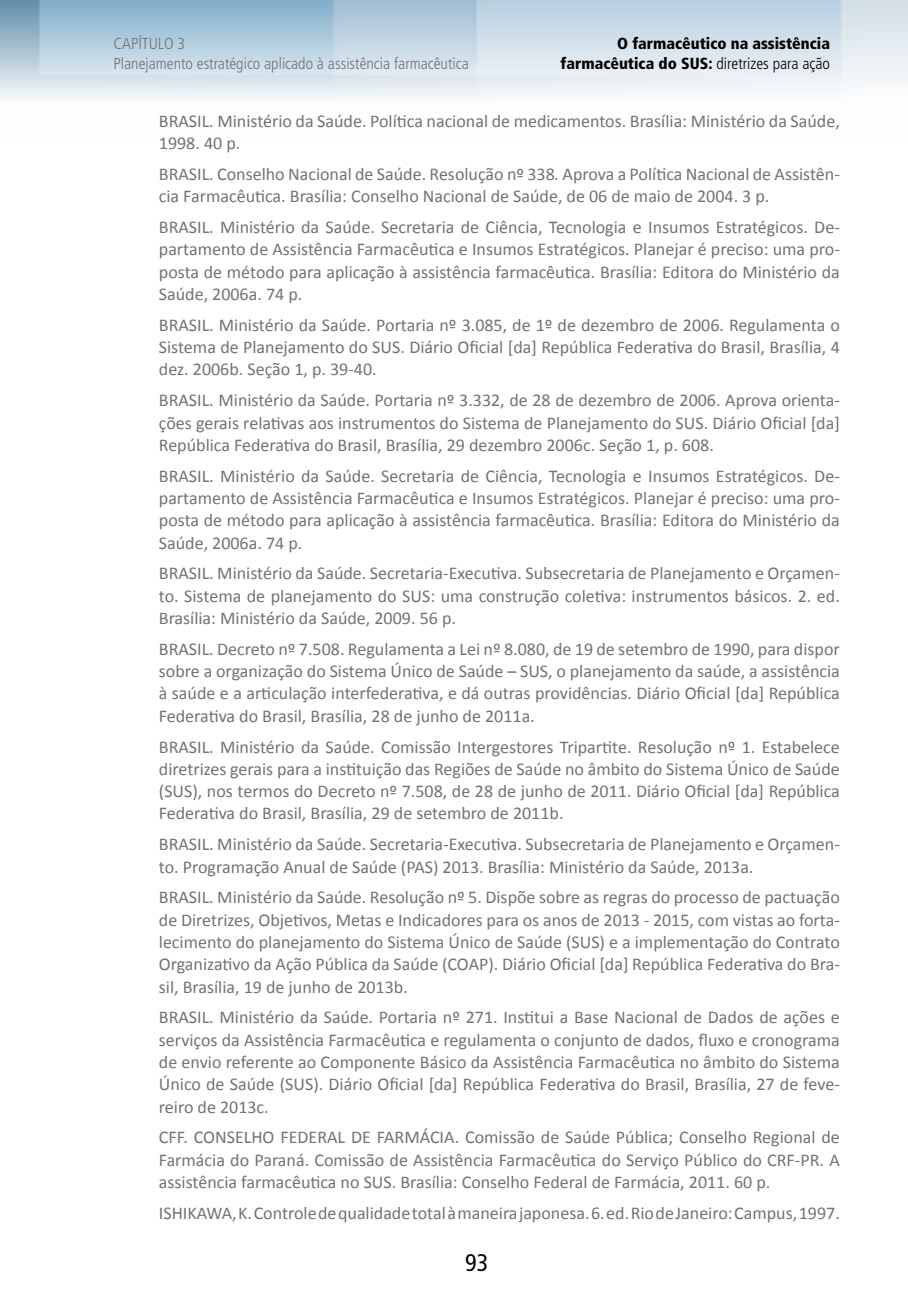
<style>
.page{position:relative;width:908px;height:1304px;background:#fff}
.page>*{position:absolute;margin:0;border:0;box-sizing:border-box;transform-origin:0 0}
.t1{font:condensed 24px "Frutiger";color:#000}
.t2{font:18px/22.4px "Calibri";color:#727277;text-align:justify}
.t3{font:300 condensed 16px/19.2px "Frutiger";color:#727277}
.t4{font:900 condensed 16px/19.2px "Frutiger";color:#000;text-align:right}
.s1{font-weight:300}
.s2{font-style:italic}
</style>
<div class="page">
<img style="left:0;top:0;width:907px;height:99px">
<p class="t3" style="left:113px;top:35px;width:356px">CAPÍTULO 3<br>Planejamento estratégico aplicado à assistência farmacêutica</p>
<p class="t4" style="left:560px;top:34px;width:271px">O farmacêutico na assistência farmacêutica do SUS: <span class="s1">diretrizes para ação</span></p>
<p class="t2" style="left:159px;top:109px;width:682px">BRASIL. Ministério da Saúde. Política nacional de medicamentos. Brasília: Ministério da Saúde,<br>1998. 40 p.</p>
<p class="t2" style="left:159px;top:162px;width:682px">BRASIL. Conselho Nacional de Saúde. Resolução nº 338<span class="s2">.</span> Aprova a Política Nacional de Assistên&shy;cia Farmacêutica. Brasília: Conselho Nacional de Saúde, de 06 de maio de 2004. 3 p.</p>
<p class="t2" style="left:159px;top:215px;width:682px">BRASIL. Ministério da Saúde. Secretaria de Ciência, Tecnologia e Insumos Estratégicos. De&shy;partamento de Assistência Farmacêutica e Insumos Estratégicos. Planejar é preciso: uma pro&shy;posta de método para aplicação à assistência farmacêutica. Brasília: Editora do Ministério da Saúde, 2006a. 74 p.</p>
<p class="t2" style="left:159px;top:313px;width:682px">BRASIL. Ministério da Saúde. Portaria nº 3.085, de 1º de dezembro de 2006. Regulamenta o Sistema de Planejamento do SUS. Diário Oficial [da] República Federativa do Brasil, Brasília, 4 dez. 2006b. Seção 1, p. 39-40.</p>
<p class="t2" style="left:159px;top:389px;width:682px">BRASIL. Ministério da Saúde. Portaria nº 3.332, de 28 de dezembro de 2006. Aprova orienta&shy;ções gerais relativas aos instrumentos do Sistema de Planejamento do SUS. Diário Oficial [da] República Federativa do Brasil, Brasília, 29 dezembro 2006c. Seção 1, p. 608.</p>
<p class="t2" style="left:159px;top:464px;width:682px">BRASIL. Ministério da Saúde. Secretaria de Ciência, Tecnologia e Insumos Estratégicos. De&shy;partamento de Assistência Farmacêutica e Insumos Estratégicos. Planejar é preciso: uma pro&shy;posta de método para aplicação à assistência farmacêutica. Brasília: Editora do Ministério da Saúde, 2006a. 74 p.</p>
<p class="t2" style="left:159px;top:562px;width:682px">BRASIL. Ministério da Saúde. Secretaria-Executiva. Subsecretaria de Planejamento e Orçamen&shy;to. Sistema de planejamento do SUS: uma construção coletiva: instrumentos básicos. 2. ed.<br>Brasília: Ministério da Saúde, 2009. 56 p.</p>
<p class="t2" style="left:159px;top:637px;width:682px">BRASIL. Decreto nº 7.508. Regulamenta a Lei nº 8.080, de 19 de setembro de 1990, para dispor sobre a organização do Sistema Único de Saúde – SUS, o planejamento da saúde, a assistência à saúde e a articulação interfederativa, e dá outras providências. Diário Oficial [da] República Federativa do Brasil, Brasília, 28 de junho de 2011a.</p>
<p class="t2" style="left:159px;top:735px;width:682px">BRASIL. Ministério da Saúde. Comissão Intergestores Tripartite. Resolução nº 1. Estabelece diretrizes gerais para a instituição das Regiões de Saúde no âmbito do Sistema Único de Saúde (SUS), nos termos do Decreto nº 7.508, de 28 de junho de 2011. Diário Oficial [da] República Federativa do Brasil, Brasília, 29 de setembro de 2011b.</p>
<p class="t2" style="left:159px;top:833px;width:682px">BRASIL. Ministério da Saúde. Secretaria-Executiva. Subsecretaria de Planejamento e Orçamen&shy;to. Programação Anual de Saúde (PAS) 2013. Brasília: Ministério da Saúde, 2013a.</p>
<p class="t2" style="left:159px;top:886px;width:682px">BRASIL. Ministério da Saúde. Resolução nº 5. Dispõe sobre as regras do processo de pactuação de Diretrizes, Objetivos, Metas e Indicadores para os anos de 2013 - 2015, com vistas ao forta&shy;lecimento do planejamento do Sistema Único de Saúde (SUS) e a implementação do Contrato Organizativo da Ação Pública da Saúde (COAP). Diário Oficial [da] República Federativa do Bra&shy;sil, Brasília, 19 de junho de 2013b.</p>
<p class="t2" style="left:159px;top:1006px;width:682px">BRASIL. Ministério da Saúde. Portaria nº 271. Institui a Base Nacional de Dados de ações e serviços da Assistência Farmacêutica e regulamenta o conjunto de dados, fluxo e cronograma de envio referente ao Componente Básico da Assistência Farmacêutica no âmbito do Sistema Único de Saúde (SUS). Diário Oficial [da] República Federativa do Brasil, Brasília, 27 de feve&shy;reiro de 2013c.</p>
<p class="t2" style="left:159px;top:1126px;width:682px">CFF. CONSELHO FEDERAL DE FARMÁCIA. Comissão de Saúde Pública; Conselho Regional de Farmácia do Paraná. Comissão de Assistência Farmacêutica do Serviço Público do CRF-PR. A assistência farmacêutica no SUS. Brasília: Conselho Federal de Farmácia, 2011. 60 p.</p>
<p class="t2" style="left:159px;top:1201px;width:682px">ISHIKAWA, K. Controle de qualidade total à maneira japonesa. 6. ed. Rio de Janeiro: Campus, 1997.</p>
<h1 class="t1" style="left:465px;top:1249px;width:25px">93</h1>
</div>
